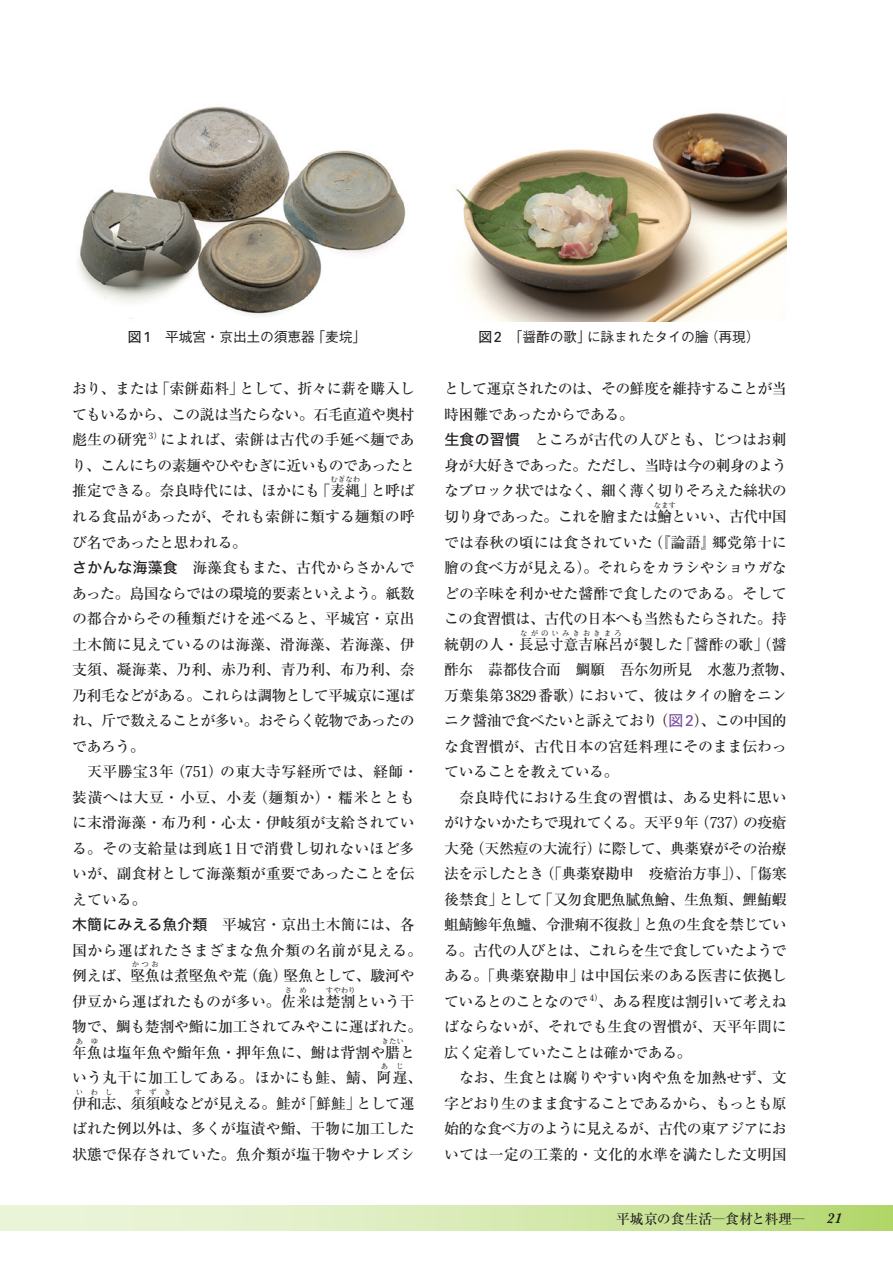
<style>
.page{position:relative;width:893px;height:1263px;background:#fff}
.page>*{position:absolute;margin:0;border:0;box-sizing:border-box;transform-origin:0 0}
.t1{font:500 14.85px/25.5px "Ryumin Pr 6 N";letter-spacing:-.01em;color:#231f20;text-align:justify}
.t2{font:500 14.85px/25.5px "Ryumin Pr 6 N";letter-spacing:.01em;color:#231f20}
.t3{font:500 14.85px/25.5px "Ryumin Pr 6 N";letter-spacing:-.04em;color:#231f20}
.t4{font:500 14.85px "Ryumin Pr 6 N";letter-spacing:.02em;color:#231f20}
.t5{font:italic 600 14.85px "Baskerville";color:#231f20}
.t6{font:500 13.8px "Gothic BBB Pr 6 N";letter-spacing:-.015em;color:#231f20}
.t7{font:500 13.8px "Ryumin Pr 6 N";letter-spacing:-.005em;color:#231f20}
.t8{font:500 7.5px "Ryumin Pr 6 N";letter-spacing:.4em;color:#231f20}
.s1{font-family:"Hira Kaku Std N W5";font-weight:400}
.s2{font-family:"Univers";font-weight:400;font-size:14.55px}
.s3{font-family:"Century Old Style";font-weight:400;font-size:15.3px}
.s4{font-family:"Hira Kaku Std N W5";font-weight:400;color:#7c51a1}
.s5{font-family:"Univers";font-weight:400;font-size:15.6px;color:#7c51a1}
.s6{font-weight:300;font-size:8.25px}
</style>
<div class="page">
<svg style="left:0;top:1205px;width:893px;height:26px;background:#d6e9b1"></svg>
<img style="left:78px;top:106px;width:328px;height:213px">
<img style="left:455px;top:112px;width:332px;height:209px">
<p class="t6" style="left:128px;top:325px;width:240px"><span class="s1">図</span><span class="s2">1</span> 平城宮・京出土の須恵器「麦垸」</p>
<p class="t6" style="left:478px;top:325px;width:283px"><span class="s1">図</span><span class="s2">2</span> 「醤酢の歌」に詠まれたタイの膾（再現）</p>
<p class="t1" style="left:72px;top:375px;width:344px">おり、または「索餅茹料」として、折々に薪を購入してもいるから、この説は当たらない。石毛直道や奥村彪生の研究 <sup>3</sup><sup>）</sup>によれば、索餅は古代の手延べ麺であり、こんにちの素麺やひやむぎに近いものであったと推定できる。奈良時代には、ほかにも「麦縄」と呼ば</p>
<p class="t8" style="left:330px;top:474px;width:31px">むぎなわ</p>
<p class="t1" style="left:72px;top:503px;width:344px;text-align:left">れる食品があったが、それも索餅に類する麺類の呼び名であったと思われる。<br><span class="s1">さかんな海藻食</span>　海藻食もまた、古代からさかんであった。島国ならではの環境的要素といえよう。紙数の都合からその種類だけを述べると、平城宮・京出土木簡に見えているのは海藻、滑海藻、若海藻、伊支須、凝海菜、乃利、赤乃利、青乃利、布乃利、奈乃利毛などがある。これらは調物として平城京に運ばれ、斤で数えることが多い。おそらく乾物であったのであろう。</p>
<p class="t2" style="left:72px;top:758px;width:352px;text-indent:15px">天平勝宝<span class="s3">3</span>年（<span class="s3">751</span>）の東大寺写経所では、経師・装潢へは大豆・小豆、小麦（麺類か）・糯米とともに末滑海藻・布乃利・心太・伊岐須が支給されている。その支給量は到底<span class="s3">1</span>日で消費し切れないほど多いが、副食材として海藻類が重要であったことを伝えている。<br><span class="s1">木簡にみえる魚介類</span>　平城宮・京出土木簡には、各国から運ばれたさまざまな魚介類の名前が見える。例えば、堅魚は煮堅魚や荒（麁）堅魚として、駿河や</p>
<p class="t8" style="left:132px;top:958px;width:29px">かつお</p>
<p class="t1" style="left:72px;top:988px;width:344px">伊豆から運ばれたものが多い。佐米は楚割という干</p>
<p class="t8" style="left:285px;top:984px;width:24px">さ め</p>
<p class="t8" style="left:326px;top:984px;width:31px">すやわり</p>
<p class="t1" style="left:72px;top:1013px;width:352px">物で、鯛も楚割や鮨に加工されてみやこに運ばれた。年魚は塩年魚や鮨年魚・押年魚に、鮒は背割や腊と</p>
<p class="t8" style="left:76px;top:1035px;width:24px">あ ゆ</p>
<p class="t8" style="left:382px;top:1035px;width:24px">きたい</p>
<p class="t4" style="left:72px;top:1066px;width:352px">いう丸干に加工してある。ほかにも鮭、鯖、阿遅、</p>
<p class="t8" style="left:381px;top:1061px;width:24px">あ じ</p>
<p class="t1" style="left:72px;top:1090px;width:344px">伊和志、須須岐などが見える。鮭が「鮮鮭」として運</p>
<p class="t8" style="left:76px;top:1086px;width:38px">いわし</p>
<p class="t8" style="left:134px;top:1086px;width:38px">すずき</p>
<p class="t1" style="left:72px;top:1115px;width:344px">ばれた例以外は、多くが塩漬や鮨、干物に加工した状態で保存されていた。魚介類が塩干物やナレズシ</p>
<p class="t3" style="left:444px;top:375px;width:344px">として運京されたのは、その鮮度を維持することが当時困難であったからである。<br><span class="s1">生食の習慣</span>　ところが古代の人びとも、じつはお刺身が大好きであった。ただし、当時は今の刺身のようなブロック状ではなく、細く薄く切りそろえた絲状の切り身であった。これを膾または鱠といい、古代中国</p>
<p class="t8" style="left:654px;top:499px;width:24px">なます</p>
<p class="t1" style="left:444px;top:528px;width:344px">では春秋の頃には食されていた（『論語』郷党第十に膾の食べ方が見える）。それらをカラシやショウガなどの辛味を利かせた醤酢で食したのである。そしてこの食習慣は、古代の日本へも当然もたらされた。持統朝の人・長忌寸意吉麻呂が製した「醤酢の歌」（醤</p>
<p class="t8" style="left:520px;top:627px;width:103px">ながのいみきおきまろ</p>
<p class="t1" style="left:444px;top:656px;width:352px;text-align:left">酢尓　蒜都伎合而　鯛願　吾尓勿所見　水葱乃煮物、万葉集第<span class="s3">3829</span>番歌）において、彼はタイの膾をニンニク醤油で食べたいと訴えており（<span class="s4">図</span> <span class="s5">2</span>）、この中国的な食習慣が、古代日本の宮廷料理にそのまま伝わっていることを教えている。</p>
<p class="t1" style="left:444px;top:784px;width:344px;text-indent:15px">奈良時代における生食の習慣は、ある史料に思いがけないかたちで現れてくる。天平 <span class="s3">9</span>年（<span class="s3">737</span>）の疫瘡大発（天然痘の大流行）に際して、典薬寮がその治療法を示したとき（「典薬寮勘申　疫瘡治方事」）、「傷寒後禁食」として「又勿食肥魚膩魚鱠、生魚類、鯉鮪蝦蛆鯖鯵年魚鱸、令泄痢不復救」と魚の生食を禁じている。古代の人びとは、これらを生で食していたようである。「典薬寮勘申」は中国伝来のある医書に依拠しているとのことなので <sup>4</sup><sup>）</sup>、ある程度は割引いて考えねばならないが、それでも生食の習慣が、天平年間に広く定着していたことは確かである。</p>
<p class="t1" style="left:444px;top:1064px;width:344px;text-indent:15px">なお、生食とは腐りやすい肉や魚を加熱せず、文字どおり生のまま食することであるから、もっとも原始的な食べ方のように見えるが、古代の東アジアにおいては一定の工業的・文化的水準を満たした文明国</p>
<p class="t7" style="left:616px;top:1207px;width:190px">平城京の食生活<span class="s6">―</span>食材と料理<span class="s6">―</span></p>
<p class="t5" style="left:827px;top:1208px;width:16px">21</p>
</div>
